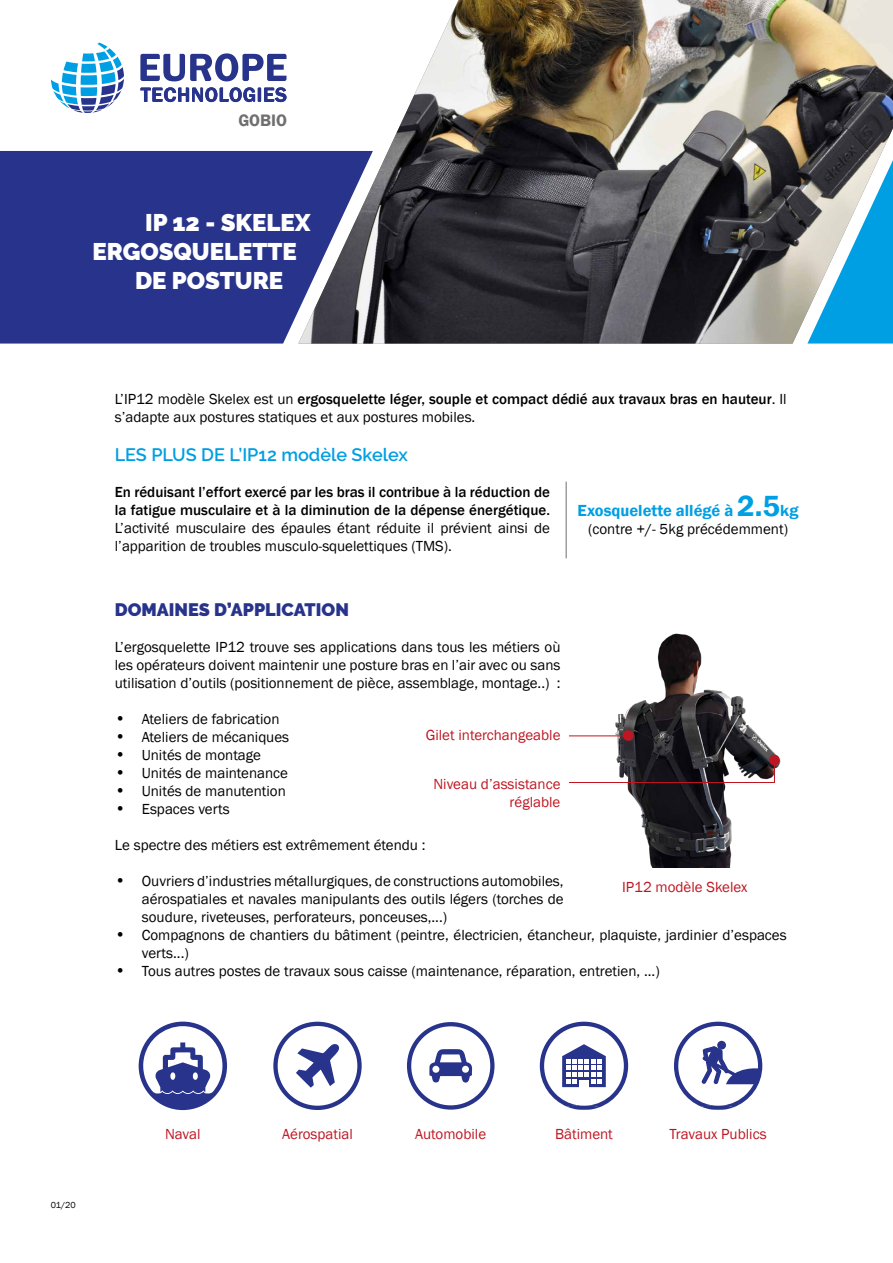
<style>
.page{position:relative;width:893px;height:1263px;background:#fff}
.page>*{position:absolute;margin:0;border:0;box-sizing:border-box;transform-origin:0 0}
.t1{font:900 24px "Raleway";color:#fff}
.t2{font:600 18px "Raleway";color:#009fe3}
.t3{font:900 18px "Raleway";color:#28348b}
.t4{font:600 17.1px "Franklin Gothic";color:#706f6f}
.t5{font:600 16.5px "Franklin Gothic";color:#009fe3}
.t6{font:15px/18px "Franklin Gothic";color:#000}
.t7{font:500 15px/18px "Franklin Gothic";color:#000}
.t8{font:15px/18px "Franklin Gothic";color:#be1622;text-align:right}
.t9{font:9px "Franklin Gothic";color:#000}
.s1{font-weight:500}
.s2{font-size:30px}
.s3{font-size:16.5px}
</style>
<div class="page">
<div style="left:0;top:151px;width:298px;height:193px;background:#28348b"></div>
<img style="left:298px;top:0;width:595px;height:344px">
<svg style="left:51px;top:43px;width:73px;height:70px"></svg>
<svg style="left:140px;top:53px;width:146px;height:28px"></svg>
<svg style="left:264px;top:87px;width:22px;height:15px"></svg>
<hr style="left:258px;top:88px;width:3px;height:14px;background:#28348b">
<svg style="left:140px;top:87px;width:115px;height:15px"></svg>
<svg style="left:139px;top:1021px;width:88px;height:89px"></svg>
<svg style="left:540px;top:1022px;width:88px;height:88px"></svg>
<svg style="left:674px;top:1022px;width:88px;height:88px"></svg>
<svg style="left:273px;top:1022px;width:89px;height:88px"></svg>
<svg style="left:407px;top:1022px;width:87px;height:87px"></svg>
<img style="left:569px;top:633px;width:212px;height:234px">
<div style="left:769px;top:755px;width:11px;height:10px;background:#be1622;border-radius:50%"></div>
<div style="left:623px;top:730px;width:11px;height:11px;background:#be1622;border-radius:50%"></div>
<hr style="left:569px;top:735px;width:59px;height:1px;background:#be1622">
<hr style="left:569px;top:782px;width:206px;height:1px;background:#be1622">
<svg style="left:774px;top:765px;width:1px;height:17px"></svg>
<hr style="left:566px;top:482px;width:1px;height:76px;background:#706f6f">
<p class="t4" style="left:238px;top:110px;width:50px">GOBIO</p>
<h1 class="t1" style="left:145px;top:209px;width:167px">IP 12 - SKELEX</h1>
<h1 class="t1" style="left:93px;top:238px;width:206px">ERGOSQUELETTE</h1>
<h1 class="t1" style="left:135px;top:267px;width:150px">DE POSTURE</h1>
<p class="t6" style="left:115px;top:390px;width:673px">L’IP12 modèle Skelex est un <span class="s1">ergosquelette léger, souple et compact dédié aux travaux bras en hauteur</span>. Il s’adapte aux postures statiques et aux postures mobiles.</p>
<p class="t2" style="left:115px;top:445px;width:295px">LES PLUS DE L’IP12 modèle Skelex</p>
<p class="t7" style="left:115px;top:484px;width:437px">En réduisant l’effort exercé par les bras il contribue à la réduction de la fatigue musculaire et à la diminution de la dépense énergétique.</p>
<p class="t6" style="left:115px;top:520px;width:437px">L’activité musculaire des épaules étant réduite il prévient ainsi de l’apparition de troubles musculo-squelettiques (TMS).</p>
<p class="t5" style="left:578px;top:500px;width:222px">Exosquelette allégé à <span class="s2">2.5</span>kg</p>
<p class="t6" style="left:588px;top:520px;width:201px">(contre +/- 5kg précédemment)</p>
<p class="t3" style="left:115px;top:599px;width:236px">DOMAINES D’APPLICATION</p>
<p class="t6" style="left:115px;top:639px;width:447px;text-align:justify">L’ergosquelette IP12 trouve ses applications dans tous les métiers où les opérateurs doivent maintenir une posture bras en l’air avec ou sans utilisation d’outils (positionnement de pièce, assemblage, montage..) :</p>
<p class="t6" style="left:115px;top:711px;width:166px"><span class="s3">•</span> Ateliers de fabrication</p>
<p class="t6" style="left:115px;top:729px;width:176px"><span class="s3">•</span> Ateliers de mécaniques</p>
<p class="t6" style="left:115px;top:747px;width:148px"><span class="s3">•</span> Unités de montage</p>
<p class="t6" style="left:115px;top:765px;width:175px"><span class="s3">•</span> Unités de maintenance</p>
<p class="t6" style="left:115px;top:783px;width:173px"><span class="s3">•</span> Unités de manutention</p>
<p class="t6" style="left:115px;top:801px;width:116px"><span class="s3">•</span> Espaces verts</p>
<p class="t6" style="left:115px;top:837px;width:312px">Le spectre des métiers est extrêmement étendu :</p>
<p class="t6" style="left:142px;top:873px;width:423px;text-align:justify;text-indent:-27px"><span class="s3">•</span> Ouvriers d’industries métallurgiques, de constructions automobiles, aérospatiales et navales manipulants des outils légers (torches de soudure, riveteuses, perforateurs, ponceuses,...)</p>
<p class="t6" style="left:142px;top:927px;width:646px;text-indent:-27px"><span class="s3">•</span> Compagnons de chantiers du bâtiment (peintre, électricien, étancheur, plaquiste, jardinier d’espaces verts...)</p>
<p class="t6" style="left:115px;top:963px;width:546px"><span class="s3">•</span> Tous autres postes de travaux sous caisse (maintenance, réparation, entretien, ...)</p>
<p class="t8" style="left:426px;top:726px;width:136px">Gilet interchangeable</p>
<p class="t8" style="left:433px;top:775px;width:129px">Niveau d’assistance réglable</p>
<p class="t8" style="left:622px;top:878px;width:127px">IP12 modèle Skelex</p>
<p class="t9" style="left:51px;top:1199px;width:26px">01/20</p>
<p class="t8" style="left:165px;top:1125px;width:37px">Naval</p>
<p class="t8" style="left:282px;top:1125px;width:72px">Aérospatial</p>
<p class="t8" style="left:415px;top:1125px;width:72px">Automobile</p>
<p class="t8" style="left:555px;top:1125px;width:59px">Bâtiment</p>
<p class="t8" style="left:670px;top:1125px;width:98px">Travaux Publics</p>
</div>
